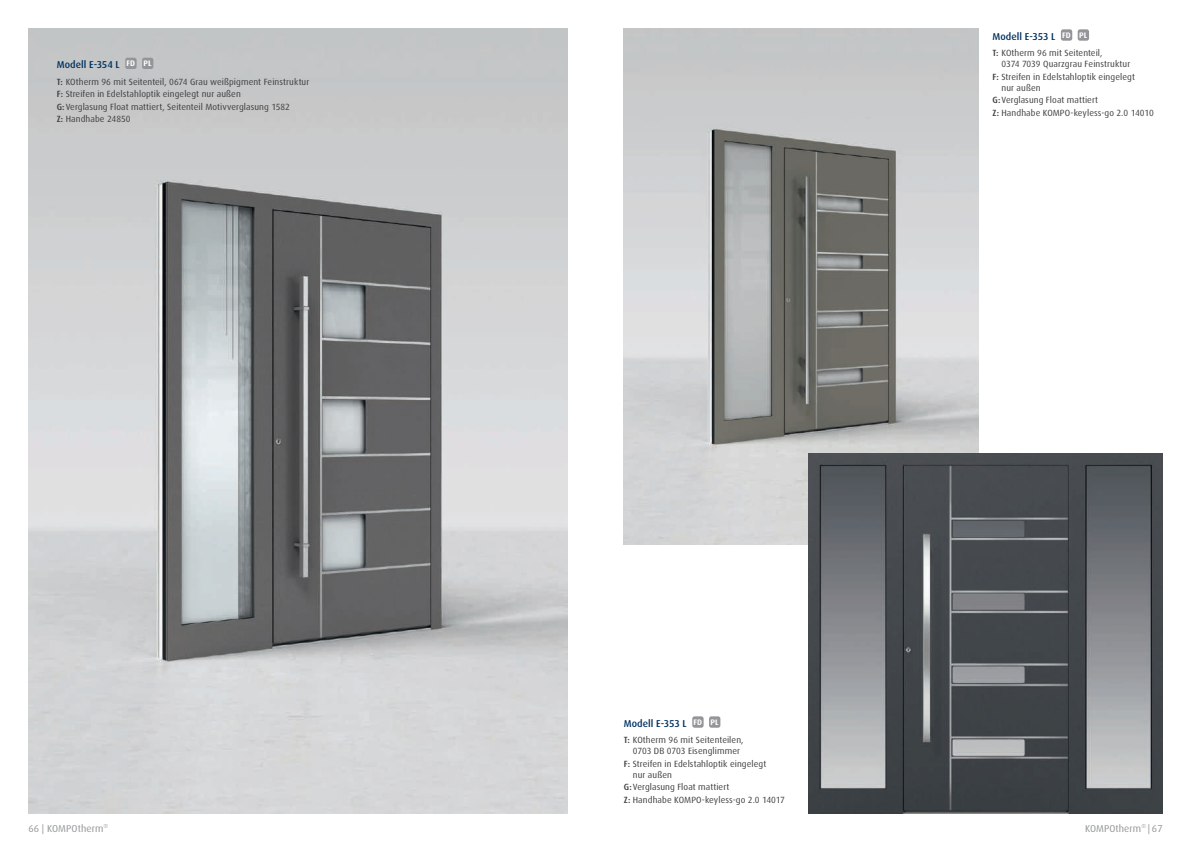
<style>
.page{position:relative;width:1191px;height:842px;background:#fff}
.page>*{position:absolute;margin:0;border:0;box-sizing:border-box;transform-origin:0 0}
.t1{font:500 10px "Dax";letter-spacing:.005em;color:#003160}
.t2{font:10px "Dax";letter-spacing:.01em;color:#939598}
.t3{font:9px/12.4px "Dax";letter-spacing:.01em;color:#3e3e3f}
.s1{font-weight:500}
</style>
<div class="page">
<img style="left:28px;top:28px;width:539px;height:786px">
<div style="left:125px;top:58px;width:12px;height:11px;background:#939598;border-radius:2px"></div>
<div style="left:142px;top:58px;width:11px;height:11px;background:#939598;border-radius:2px"></div>
<img style="left:624px;top:28px;width:354px;height:517px">
<div style="left:1061px;top:29px;width:11px;height:12px;background:#939598;border-radius:2px"></div>
<div style="left:1077px;top:29px;width:12px;height:12px;background:#939598;border-radius:2px"></div>
<div style="left:692px;top:716px;width:11px;height:12px;background:#939598;border-radius:2px"></div>
<div style="left:709px;top:716px;width:11px;height:12px;background:#939598;border-radius:2px"></div>
<img style="left:808px;top:453px;width:354px;height:361px">
<p class="t1" style="left:57px;top:59px;width:96px">Modell E-354 L <sup>FD</sup> <sup>PL</sup></p>
<p class="t3" style="left:57px;top:75px;width:254px"><span class="s1">T:</span> KOtherm 96 mit Seitenteil, 0674 Grau weißpigment Feinstruktur <span class="s1">F:</span> Streifen in Edelstahloptik eingelegt nur außen<br><span class="s1">G:</span>Verglasung Float mattiert, Seitenteil Motivverglasung 1582<br><span class="s1">Z:</span> Handhabe 24850</p>
<p class="t1" style="left:992px;top:31px;width:96px">Modell E-353 L <sup>FD</sup> <sup>PL</sup></p>
<p class="t3" style="left:1001px;top:48px;width:130px;line-height:11px;text-indent:-9px"><span class="s1">T:</span> KOtherm 96 mit Seitenteil,<br>0374 7039 Quarzgrau Feinstruktur</p>
<p class="t3" style="left:1001px;top:71px;width:135px;line-height:11px;text-indent:-9px"><span class="s1">F:</span> Streifen in Edelstahloptik eingelegt nur außen</p>
<p class="t3" style="left:992px;top:94px;width:163px"><span class="s1">G:</span>Verglasung Float mattiert<br><span class="s1">Z:</span> Handhabe KOMPO-keyless-go 2.0 14010</p>
<p class="t1" style="left:624px;top:718px;width:96px">Modell E-353 L <sup>FD</sup> <sup>PL</sup></p>
<p class="t3" style="left:633px;top:735px;width:112px;line-height:11px;text-indent:-9px"><span class="s1">T:</span> KOtherm 96 mit Seitenteilen,<br>0703 DB 0703 Eisenglimmer</p>
<p class="t3" style="left:633px;top:758px;width:135px;line-height:11px;text-indent:-9px"><span class="s1">F:</span> Streifen in Edelstahloptik eingelegt nur außen</p>
<p class="t3" style="left:624px;top:781px;width:163px"><span class="s1">G:</span>Verglasung Float mattiert<br><span class="s1">Z:</span> Handhabe KOMPO-keyless-go 2.0 14017</p>
<p class="t2" style="left:28px;top:823px;width:82px">66 | KOMPOtherm<sup>®</sup></p>
<p class="t2" style="left:1085px;top:823px;width:79px">KOMPOtherm<sup>®</sup> | 67</p>
</div>
